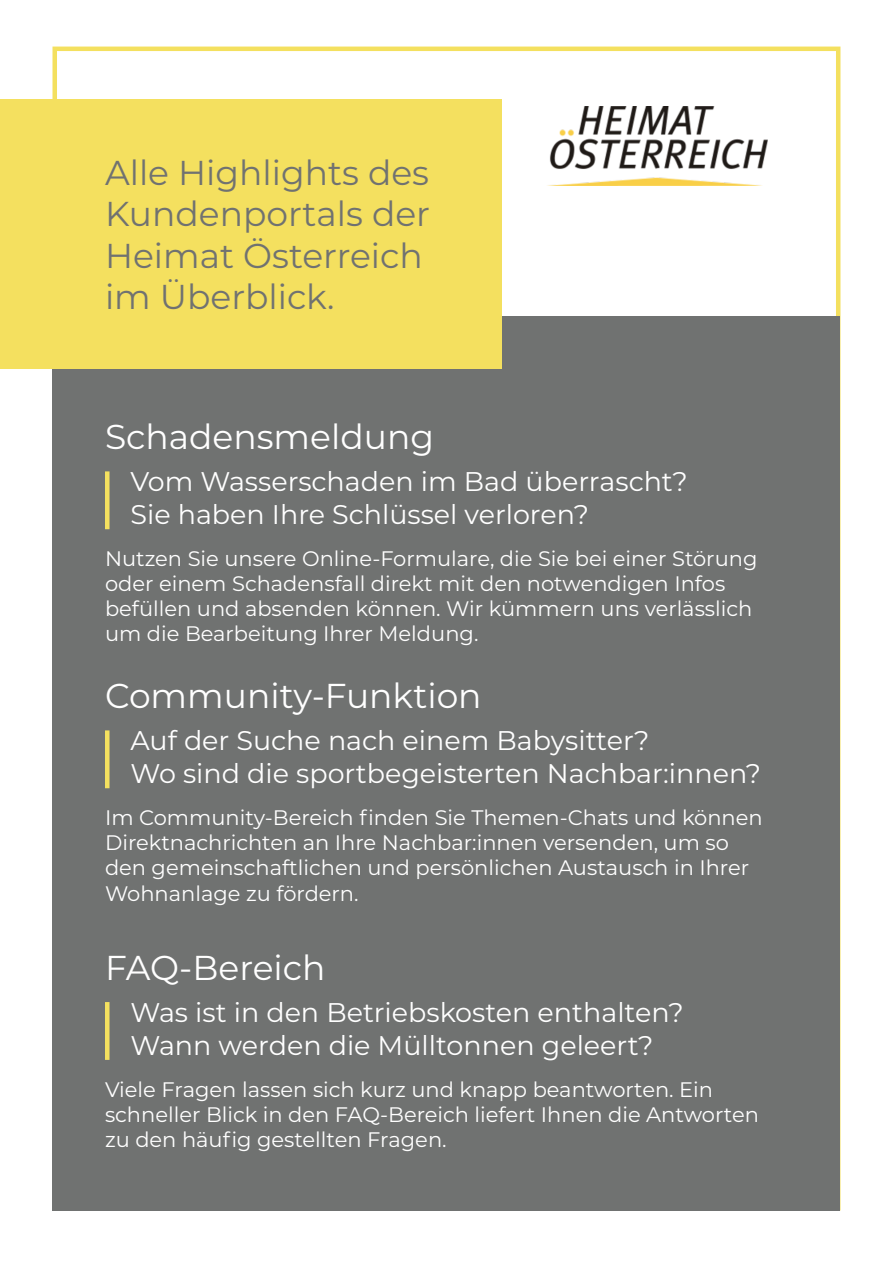
<style>
.page{position:relative;width:893px;height:1263px;background:#fff}
.page>*{position:absolute;margin:0;border:0;box-sizing:border-box;transform-origin:0 0}
.t1{font:34.5px/41.4px "Montserrat";color:#707271}
.t2{font:34.5px "Montserrat";color:#fff}
.t3{font:27px/32.4px "Montserrat";color:#fff}
.t4{font:21px/25.2px "Montserrat";color:#fff}
</style>
<div class="page">
<img style="left:549px;top:106px;width:218px;height:79px">
<div style="left:52px;top:316px;width:788px;height:894px;background:#707271"></div>
<div style="left:0;top:99px;width:502px;height:269px;background:#f4e05f"></div>
<hr style="left:105px;top:471px;width:4px;height:58px;background:#f4e05f">
<hr style="left:105px;top:730px;width:4px;height:58px;background:#f4e05f">
<hr style="left:105px;top:1002px;width:4px;height:58px;background:#f4e05f">
<h1 class="t1" style="left:105px;top:151px;width:327px">Alle Highlights des<br>Kundenportals der<br>Heimat Österreich im Überblick.</h1>
<h1 class="t2" style="left:105px;top:413px;width:331px">Schadensmeldung</h1>
<p class="t3" style="left:131px;top:465px;width:559px">Vom Wasserschaden im Bad überrascht?<br>Sie haben Ihre Schlüssel verloren?</p>
<p class="t4" style="left:105px;top:545px;width:654px">Nutzen Sie unsere Online-Formulare, die Sie bei einer Störung oder einem Schadensfall direkt mit den notwendigen Infos befüllen und absenden können. Wir kümmern uns verlässlich um die Bearbeitung Ihrer Meldung.</p>
<h1 class="t2" style="left:105px;top:672px;width:378px">Community-Funktion</h1>
<p class="t3" style="left:131px;top:724px;width:632px">Auf der Suche nach einem Babysitter?<br>Wo sind die sportbegeisterten Nachbar:innen?</p>
<p class="t4" style="left:105px;top:804px;width:659px">Im Community-Bereich finden Sie Themen-Chats und können Direktnachrichten an Ihre Nachbar:innen versenden, um so den gemeinschaftlichen und persönlichen Austausch in Ihrer Wohnanlage zu fördern.</p>
<h1 class="t2" style="left:105px;top:944px;width:222px">FAQ-Bereich</h1>
<p class="t3" style="left:131px;top:995px;width:555px">Was ist in den Betriebskosten enthalten?<br>Wann werden die Mülltonnen geleert?</p>
<p class="t4" style="left:105px;top:1076px;width:655px">Viele Fragen lassen sich kurz und knapp beantworten. Ein schneller Blick in den FAQ-Bereich liefert Ihnen die Antworten zu den häufig gestellten Fragen.</p>
</div>
